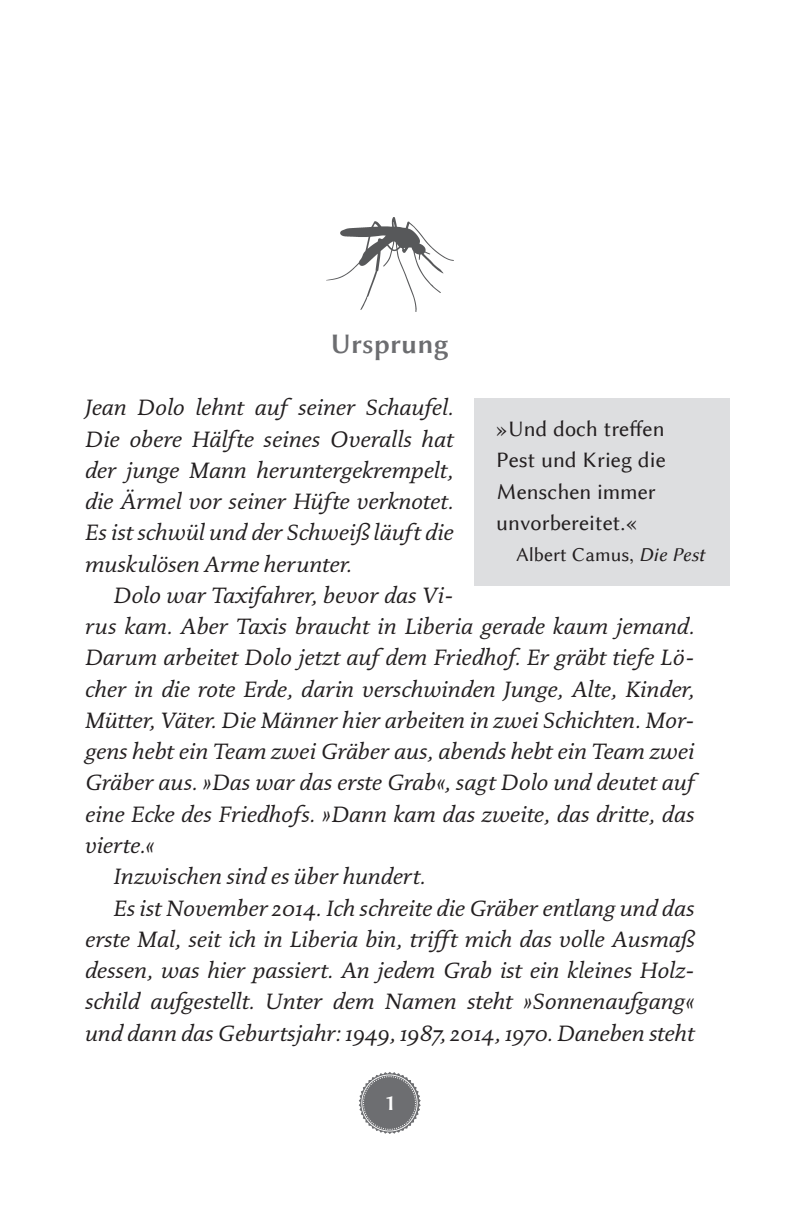
<style>
.page{position:relative;width:808px;height:1205px;background:#fff}
.page>*{position:absolute;margin:0;border:0;box-sizing:border-box;transform-origin:0 0}
.t1{font:28.75px "Lin Biolinum B";color:#6c6d70}
.t2{font:italic 22.5px/31.2px "Documenta 130408";color:#231f20;text-align:justify}
.t3{font:22.5px/31.2px "Lin Biolinum";color:#231f20}
.t4{font:22.5px "Lin Biolinum B";color:#fff}
.t5{font:20px "Lin Biolinum";color:#231f20}
.s1{font-family:"Lin Biolinum I"}
</style>
<div class="page">
<svg style="left:383px;top:1072px;width:7px;height:2px"></svg>
<div style="left:475px;top:398px;width:255px;height:188px;background:#dddee0"></div>
<img style="left:326px;top:217px;width:127px;height:95px">
<p class="t1" style="left:331px;top:327px;width:120px">Ursprung</p>
<p class="t2" style="left:85px;top:391px;width:370px">Jean Dolo lehnt auf seiner Schaufel.<br>Die obere Hälfte seines Overalls hat der junge Mann heruntergekrempelt, die Ärmel vor seiner Hüfte verknotet.<br>Es ist schwül und der Schweiß läuft die muskulösen Arme herunter.</p>
<p class="t2" style="left:113px;top:579px;width:342px">Dolo war Taxifahrer, bevor das Vi-</p>
<p class="t2" style="left:85px;top:610px;width:611px">rus kam. Aber Taxis braucht in Liberia gerade kaum jemand.</p>
<p class="t2" style="left:85px;top:641px;width:611px">Darum arbeitet Dolo jetzt auf dem Friedhof. Er gräbt tiefe Lö-</p>
<p class="t2" style="left:85px;top:672px;width:611px">cher in die rote Erde, darin verschwinden Junge, Alte, Kinder,</p>
<p class="t2" style="left:85px;top:704px;width:611px">Mütter, Väter. Die Männer hier arbeiten in zwei Schichten. Mor-</p>
<p class="t2" style="left:85px;top:735px;width:611px">gens hebt ein Team zwei Gräber aus, abends hebt ein Team zwei</p>
<p class="t2" style="left:85px;top:766px;width:613px">Gräber aus. »Das war das erste Grab«, sagt Dolo und deutet auf</p>
<p class="t2" style="left:85px;top:797px;width:611px">eine Ecke des Friedhofs. »Dann kam das zweite, das dritte, das</p>
<p class="t2" style="left:85px;top:829px;width:71px">vierte.«</p>
<p class="t2" style="left:113px;top:860px;width:314px">Inzwischen sind es über hundert.</p>
<p class="t2" style="left:113px;top:891px;width:583px">Es ist November 2014. Ich schreite die Gräber entlang und das</p>
<p class="t2" style="left:85px;top:922px;width:611px">erste Mal, seit ich in Liberia bin, trifft mich das volle Ausmaß</p>
<p class="t2" style="left:85px;top:954px;width:611px">dessen, was hier passiert. An jedem Grab ist ein kleines Holz-</p>
<p class="t2" style="left:85px;top:985px;width:611px">schild aufgestellt. Unter dem Namen steht »Sonnenaufgang«</p>
<p class="t2" style="left:85px;top:1016px;width:611px">und dann das Geburtsjahr: 1949, 1987, 2014, 1970. Daneben steht</p>
<p class="t3" style="left:496px;top:413px;width:171px">»Und doch treffen<br>Pest und Krieg die<br>Menschen immer unvorbereitet.«</p>
<p class="t5" style="left:516px;top:543px;width:190px">Albert Camus, <span class="s1">Die Pest</span></p>
<p class="t4" style="left:384px;top:1090px;width:13px">1</p>
</div>
